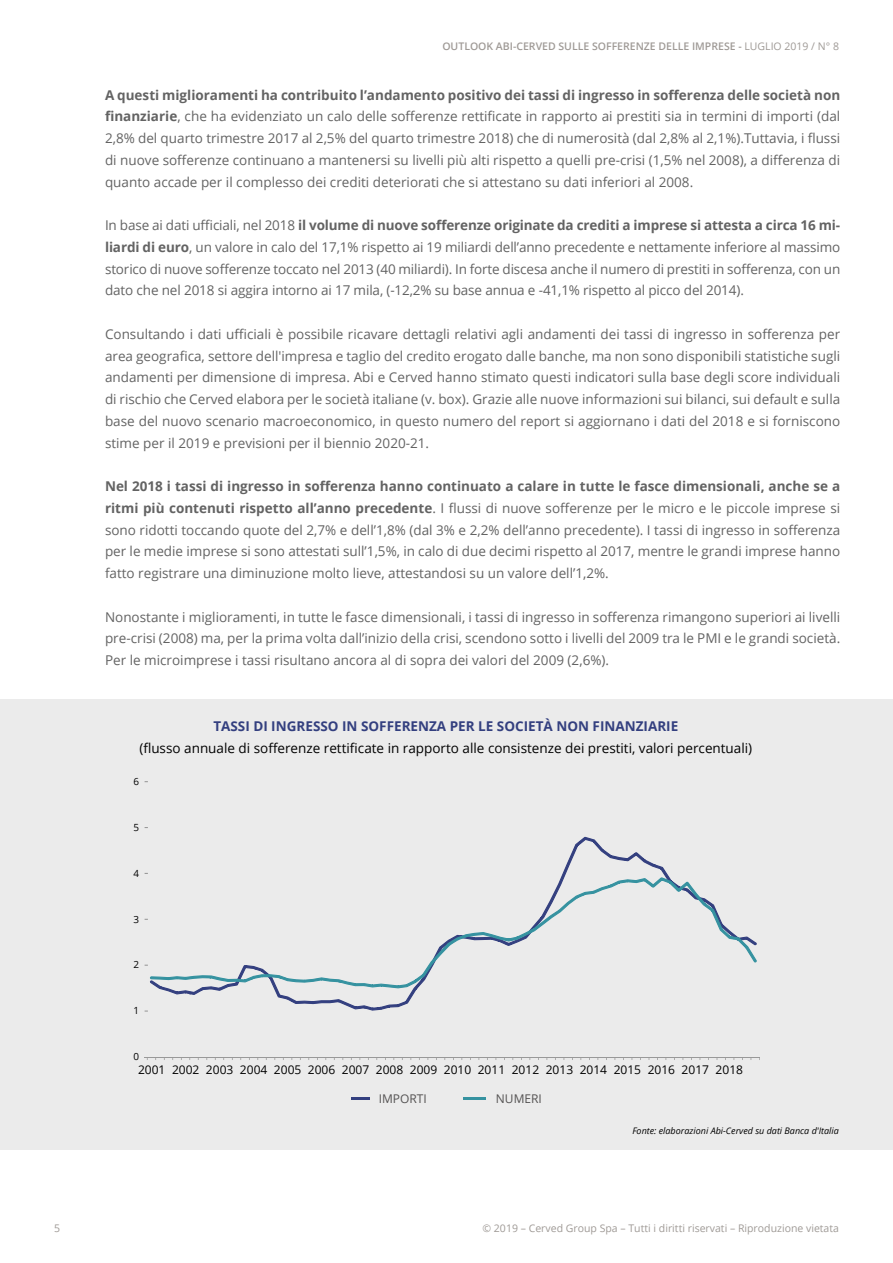
<style>
.page{position:relative;width:893px;height:1263px;background:#fff}
.page>*{position:absolute;margin:0;border:0;box-sizing:border-box;transform-origin:0 0}
.t1{font:13.5px/21.8px "Open Sans";color:#636363;text-align:justify}
.t2{font:13.5px "Open Sans";color:#000}
.t3{font:700 13.5px "Open Sans";color:#333f7f}
.t4{font:12px "Open Sans";color:#000}
.t5{font:12px "Open Sans";color:#545252}
.t6{font:10.5px "Open Sans";color:#9f9a96}
.t7{font:600 10.5px "Open Sans";color:#9f9a96}
.t8{font:9.9px "Open Sans";color:#000}
.t9{font:italic 9px "Open Sans";color:#000}
.s1{font-weight:400}
.s2{font-weight:700}
</style>
<div class="page">
<div style="left:0;top:699px;width:893px;height:451px;background:#ebebeb"></div>
<hr style="left:147px;top:1057px;width:612px;height:1px;background:#999">
<svg style="left:176px;top:836px;width:493px;height:175px"></svg>
<svg style="left:147px;top:876px;width:610px;height:118px"></svg>
<hr style="left:351px;top:1097px;width:19px;height:3px;background:#333f7f">
<hr style="left:463px;top:1097px;width:22px;height:3px;background:#3592a0">
<p class="t7" style="left:442px;top:39px;width:398px">OUTLOOK ABI-CERVED SULLE SOFFERENZE DELLE IMPRESE - <span class="s1">LUGLIO 2019 / N° 8</span></p>
<p class="t1" style="left:105px;top:84px;width:737px"><span class="s2">A questi miglioramenti ha contribuito l’andamento positivo dei tassi di ingresso in sofferenza delle società non finanziarie</span>, che ha evidenziato un calo delle sofferenze rettificate in rapporto ai prestiti sia in termini di importi (dal 2,8% del quarto trimestre 2017 al 2,5% del quarto trimestre 2018) che di numerosità (dal 2,8% al 2,1%).Tuttavia, i flussi di nuove sofferenze continuano a mantenersi su livelli più alti rispetto a quelli pre-crisi (1,5% nel 2008), a differenza di quanto accade per il complesso dei crediti deteriorati che si attestano su dati inferiori al 2008.</p>
<p class="t1" style="left:105px;top:214px;width:737px">In base ai dati ufficiali, nel 2018 <span class="s2">il volume di nuove sofferenze originate da crediti a imprese si attesta a circa 16 mi&shy;liardi di euro</span>, un valore in calo del 17,1% rispetto ai 19 miliardi dell’anno precedente e nettamente inferiore al massimo storico di nuove sofferenze toccato nel 2013 (40 miliardi). In forte discesa anche il numero di prestiti in sofferenza, con un dato che nel 2018 si aggira intorno ai 17 mila, (-12,2% su base annua e -41,1% rispetto al picco del 2014).</p>
<p class="t1" style="left:105px;top:323px;width:737px">Consultando i dati ufficiali è possibile ricavare dettagli relativi agli andamenti dei tassi di ingresso in sofferenza per area geografica, settore dell'impresa e taglio del credito erogato dalle banche, ma non sono disponibili statistiche sugli andamenti per dimensione di impresa. Abi e Cerved hanno stimato questi indicatori sulla base degli score individuali di rischio che Cerved elabora per le società italiane (v. box). Grazie alle nuove informazioni sui bilanci, sui default e sulla base del nuovo scenario macroeconomico, in questo numero del report si aggiornano i dati del 2018 e si forniscono stime per il 2019 e previsioni per il biennio 2020-21.</p>
<p class="t1" style="left:105px;top:475px;width:737px"><span class="s2">Nel 2018 i tassi di ingresso in sofferenza hanno continuato a calare in tutte le fasce dimensionali, anche se a ritmi più contenuti rispetto all’anno precedente</span>. I flussi di nuove sofferenze per le micro e le piccole imprese si sono ridotti toccando quote del 2,7% e dell’1,8% (dal 3% e 2,2% dell’anno precedente). I tassi di ingresso in sofferenza per le medie imprese si sono attestati sull’1,5%, in calo di due decimi rispetto al 2017, mentre le grandi imprese hanno fatto registrare una diminuzione molto lieve, attestandosi su un valore dell’1,2%.</p>
<p class="t1" style="left:105px;top:605px;width:737px">Nonostante i miglioramenti, in tutte le fasce dimensionali, i tassi di ingresso in sofferenza rimangono superiori ai livelli pre-crisi (2008) ma, per la prima volta dall’inizio della crisi, scendono sotto i livelli del 2009 tra le PMI e le grandi società.<br>Per le microimprese i tassi risultano ancora al di sopra dei valori del 2009 (2,6%).</p>
<p class="t3" style="left:213px;top:716px;width:466px">TASSI DI INGRESSO IN SOFFERENZA PER LE SOCIETÀ NON FINANZIARIE</p>
<p class="t2" style="left:139px;top:739px;width:614px">(flusso annuale di sofferenze rettificate in rapporto alle consistenze dei prestiti, valori percentuali)</p>
<p class="t8" style="left:134px;top:775px;width:7px">6</p>
<p class="t8" style="left:134px;top:820px;width:7px">5</p>
<p class="t8" style="left:134px;top:866px;width:7px">4</p>
<p class="t8" style="left:134px;top:912px;width:7px">3</p>
<p class="t8" style="left:134px;top:958px;width:7px">2</p>
<p class="t8" style="left:134px;top:1004px;width:7px">1</p>
<p class="t8" style="left:134px;top:1050px;width:7px">0</p>
<p class="t4" style="left:138px;top:1061px;width:606px">2001 2002 2003 2004 2005 2006 2007 2008 2009 2010 2011 2012 2013 2014 2015 2016 2017 2018</p>
<p class="t5" style="left:379px;top:1090px;width:50px">IMPORTI</p>
<p class="t5" style="left:496px;top:1090px;width:48px">NUMERI</p>
<p class="t9" style="left:632px;top:1125px;width:208px">Fonte: elaborazioni Abi-Cerved su dati Banca d'Italia</p>
<p class="t6" style="left:54px;top:1221px;width:8px">5</p>
<p class="t6" style="left:482px;top:1221px;width:358px">© 2019 – Cerved Group Spa – Tutti i diritti riservati – Riproduzione vietata</p>
</div>
